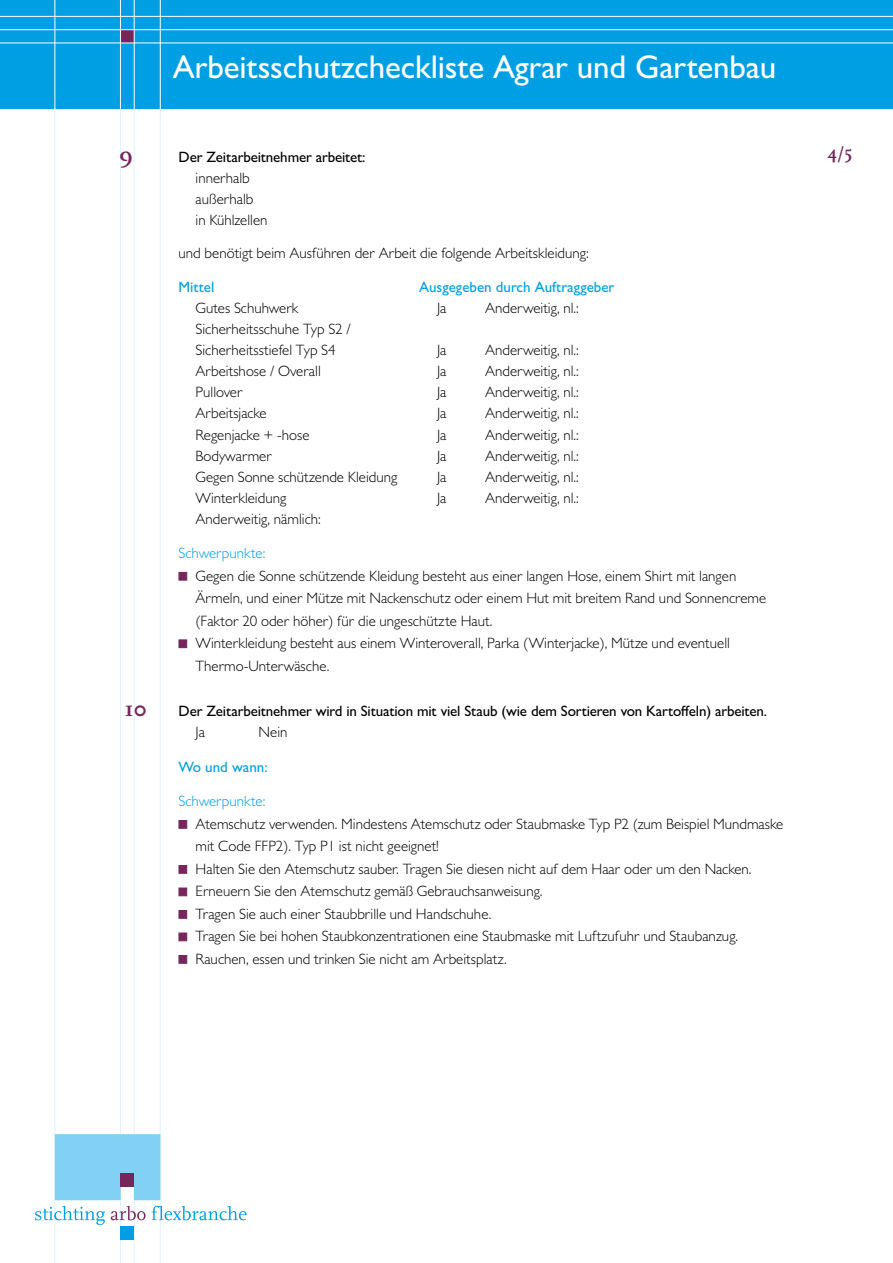
<style>
.page{position:relative;width:893px;height:1263px;background:#fff}
.page>*{position:absolute;margin:0;border:0;box-sizing:border-box;transform-origin:0 0}
.t1{font:500 33px "Gill Sans MT Pro";letter-spacing:-.005em;color:#fff}
.t2{font:700 22.5px "Scala";color:#77265b}
.t3{font:700 18px "Scala";color:#77265b}
.t4{font:300 15px/22.5px "Gill Sans MT Pro";color:#000}
.t5{font:500 15px "Gill Sans MT Pro";letter-spacing:-.01em;color:#000}
.t6{font:500 15px "Gill Sans MT Pro";color:#009fe3}
.t7{font:300 15px "Gill Sans MT Pro";color:#009fe3}
</style>
<div class="page">
<div style="left:0;top:0;width:893px;height:108px;background:#009fe3"></div>
<div style="left:120px;top:30px;width:14px;height:13px;background:#77265b"></div>
<hr style="left:0;top:43px;width:893px;height:1px;background:#fff">
<hr style="left:0;top:29px;width:893px;height:1px;background:#fff">
<hr style="left:0;top:16px;width:893px;height:1px;background:#fff">
<hr style="left:160px;top:0;width:1px;height:108px;background:#fff">
<hr style="left:120px;top:0;width:1px;height:108px;background:#fff">
<hr style="left:54px;top:0;width:1px;height:108px;background:#fff">
<hr style="left:134px;top:0;width:1px;height:108px;background:#fff">
<hr style="left:160px;top:108px;width:1px;height:1155px;background:#dff2fd">
<hr style="left:120px;top:108px;width:1px;height:1155px;background:#dff2fd">
<hr style="left:54px;top:108px;width:1px;height:1155px;background:#dff2fd">
<hr style="left:134px;top:108px;width:1px;height:1155px;background:#dff2fd">
<svg style="left:35px;top:1206px;width:70px;height:19px"></svg>
<svg style="left:111px;top:1206px;width:35px;height:14px"></svg>
<svg style="left:152px;top:1206px;width:95px;height:14px"></svg>
<div style="left:55px;top:1134px;width:105px;height:66px;background:#83d0f5"></div>
<div style="left:121px;top:1174px;width:13px;height:13px;background:#77265b"></div>
<div style="left:121px;top:1227px;width:13px;height:13px;background:#009fe3"></div>
<div style="left:179px;top:572px;width:8px;height:8px;background:#77265b;border:1px solid #77265b"></div>
<div style="left:179px;top:639px;width:8px;height:9px;background:#77265b;border:1px solid #77265b"></div>
<div style="left:179px;top:820px;width:8px;height:9px;background:#77265b;border:1px solid #77265b"></div>
<div style="left:179px;top:865px;width:8px;height:9px;background:#77265b;border:1px solid #77265b"></div>
<div style="left:179px;top:888px;width:8px;height:8px;background:#77265b;border:1px solid #77265b"></div>
<div style="left:179px;top:910px;width:8px;height:9px;background:#77265b;border:1px solid #77265b"></div>
<div style="left:179px;top:933px;width:8px;height:8px;background:#77265b;border:1px solid #77265b"></div>
<div style="left:179px;top:955px;width:8px;height:9px;background:#77265b;border:1px solid #77265b"></div>
<h1 class="t1" style="left:173px;top:48px;width:605px">Arbeitsschutzcheckliste Agrar und Gartenbau</h1>
<h2 class="t2" style="left:119px;top:142px;width:15px">9</h2>
<p class="t5" style="left:179px;top:148px;width:188px">Der Zeitarbeitnehmer arbeitet:</p>
<p class="t3" style="left:827px;top:142px;width:27px">4/5</p>
<p class="t4" style="left:196px;top:167px;width:73px;line-height:21px">innerhalb außerhalb<br>in Kühlzellen</p>
<p class="t4" style="left:179px;top:241px;width:412px">und benötigt beim Ausführen der Arbeit die folgende Arbeitskleidung:</p>
<p class="t6" style="left:179px;top:278px;width:37px">Mittel</p>
<p class="t6" style="left:419px;top:278px;width:197px">Ausgegeben durch Auftraggeber</p>
<p class="t4" style="left:196px;top:297px;width:104px">Gutes Schuhwerk</p>
<p class="t4" style="left:437px;top:297px;width:11px">Ja</p>
<p class="t4" style="left:485px;top:297px;width:95px">Anderweitig, nl.:</p>
<p class="t4" style="left:196px;top:319px;width:157px;line-height:21px">Sicherheitsschuhe Typ S2 /<br>Sicherheitsstiefel Typ S4</p>
<p class="t4" style="left:437px;top:339px;width:11px">Ja</p>
<p class="t4" style="left:485px;top:339px;width:95px">Anderweitig, nl.:</p>
<p class="t4" style="left:196px;top:360px;width:127px">Arbeitshose / Overall</p>
<p class="t4" style="left:437px;top:360px;width:11px">Ja</p>
<p class="t4" style="left:485px;top:360px;width:95px">Anderweitig, nl.:</p>
<p class="t4" style="left:196px;top:381px;width:49px">Pullover</p>
<p class="t4" style="left:437px;top:381px;width:11px">Ja</p>
<p class="t4" style="left:485px;top:381px;width:95px">Anderweitig, nl.:</p>
<p class="t4" style="left:196px;top:402px;width:73px">Arbeitsjacke</p>
<p class="t4" style="left:437px;top:402px;width:11px">Ja</p>
<p class="t4" style="left:485px;top:402px;width:95px">Anderweitig, nl.:</p>
<p class="t4" style="left:196px;top:423px;width:115px">Regenjacke + -hose</p>
<p class="t4" style="left:437px;top:423px;width:11px">Ja</p>
<p class="t4" style="left:485px;top:423px;width:95px">Anderweitig, nl.:</p>
<p class="t4" style="left:196px;top:444px;width:78px">Bodywarmer</p>
<p class="t4" style="left:437px;top:444px;width:11px">Ja</p>
<p class="t4" style="left:485px;top:444px;width:95px">Anderweitig, nl.:</p>
<p class="t4" style="left:196px;top:465px;width:203px">Gegen Sonne schützende Kleidung</p>
<p class="t4" style="left:437px;top:465px;width:11px">Ja</p>
<p class="t4" style="left:485px;top:465px;width:95px">Anderweitig, nl.:</p>
<p class="t4" style="left:196px;top:486px;width:92px">Winterkleidung</p>
<p class="t4" style="left:437px;top:486px;width:11px">Ja</p>
<p class="t4" style="left:485px;top:486px;width:95px">Anderweitig, nl.:</p>
<p class="t4" style="left:196px;top:507px;width:127px">Anderweitig, nämlich:</p>
<p class="t7" style="left:179px;top:544px;width:88px">Schwerpunkte:</p>
<p class="t4" style="left:196px;top:564px;width:572px">Gegen die Sonne schützende Kleidung besteht aus einer langen Hose, einem Shirt mit langen Ärmeln, und einer Mütze mit Nackenschutz oder einem Hut mit breitem Rand und Sonnencreme (Faktor 20 oder höher) für die ungeschützte Haut.<br>Winterkleidung besteht aus einem Winteroverall, Parka (Winterjacke), Mütze und eventuell Thermo-Unterwäsche.</p>
<h2 class="t2" style="left:125px;top:695px;width:24px">10</h2>
<p class="t5" style="left:179px;top:701px;width:590px">Der Zeitarbeitnehmer wird in Situation mit viel Staub (wie dem Sortieren von Kartoffeln) arbeiten.</p>
<p class="t4" style="left:196px;top:721px;width:11px">Ja</p>
<p class="t4" style="left:259px;top:721px;width:30px">Nein</p>
<p class="t6" style="left:179px;top:758px;width:91px">Wo und wann:</p>
<p class="t7" style="left:179px;top:792px;width:88px">Schwerpunkte:</p>
<p class="t4" style="left:196px;top:812px;width:589px">Atemschutz verwenden. Mindestens Atemschutz oder Staubmaske Typ P2 (zum Beispiel Mundmaske mit Code FFP2). Typ P1 ist nicht geeignet!<br>Halten Sie den Atemschutz sauber. Tragen Sie diesen nicht auf dem Haar oder um den Nacken.<br>Erneuern Sie den Atemschutz gemäß Gebrauchsanweisung.<br>Tragen Sie auch einer Staubbrille und Handschuhe.<br>Tragen Sie bei hohen Staubkonzentrationen eine Staubmaske mit Luftzufuhr und Staubanzug.<br>Rauchen, essen und trinken Sie nicht am Arbeitsplatz.</p>
</div>
